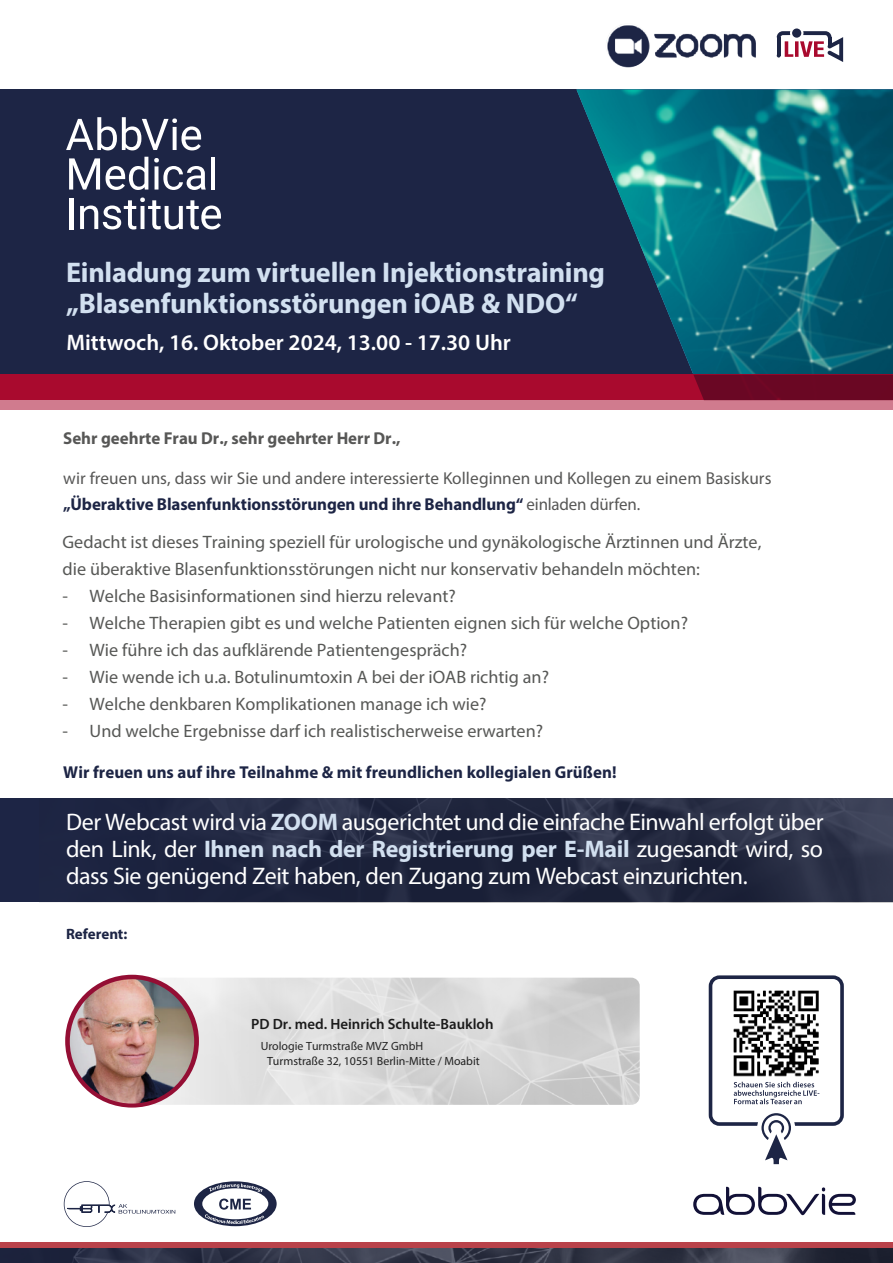
<style>
.page{position:relative;width:893px;height:1263px;background:#fff}
.page>*{position:absolute;margin:0;border:0;box-sizing:border-box;transform-origin:0 0}
.t1{font:700 28.5px/30.9px "Myriad Pro";letter-spacing:-.01em;color:#d2e0f0}
.t2{font:24px/26.7px "Myriad Pro";letter-spacing:-.02em;color:#fff;text-align:justify}
.t3{font:600 22.5px "Myriad Pro";color:#fff}
.t4{font:18px/27px "Myriad Pro";color:#575856}
.t5{font:17.25px/25.5px "Myriad Pro";color:#575756}
.t6{font:700 17.25px "Myriad Pro";letter-spacing:.005em;color:#1d2545}
.t7{font:700 17.25px "Myriad Pro";color:#575756}
.t8{font:700 15px "Myriad Pro";letter-spacing:-.005em;color:#1d2545}
.t9{font:600 14.85px "Myriad Pro";color:#1b1b1b}
.t10{font:11.85px "Myriad Pro";color:#212121}
.t11{font:11.85px "Myriad Pro";color:#252525}
.s1{font-weight:700;color:#1d2545}
.s2{font-weight:700;color:#d2e0f0}
</style>
<div class="page">
<div style="left:0;top:1242px;width:893px;height:17px;background:#b9424a"></div>
<div style="left:0;top:90px;width:893px;height:297px;background:#1d2545"></div>
<img style="left:0;top:1248px;width:893px;height:15px">
<svg style="left:66px;top:117px;width:135px;height:33px"></svg>
<svg style="left:69px;top:158px;width:31px;height:32px"></svg>
<svg style="left:106px;top:157px;width:42px;height:33px"></svg>
<svg style="left:154px;top:158px;width:52px;height:32px"></svg>
<hr style="left:211px;top:157px;width:4px;height:33px;background:#fff">
<div style="left:69px;top:198px;width:5px;height:31px;background:#fff"></div>
<svg style="left:80px;top:197px;width:141px;height:32px"></svg>
<img style="left:576px;top:90px;width:317px;height:285px">
<div style="left:0;top:798px;width:893px;height:104px;background:#1d2545"></div>
<img style="left:208px;top:798px;width:685px;height:104px">
<img style="left:654px;top:33px;width:102px;height:25px">
<img style="left:606px;top:23px;width:44px;height:45px;border-radius:22px">
<svg style="left:792px;top:28px;width:9px;height:10px"></svg>
<svg style="left:777px;top:31px;width:66px;height:31px"></svg>
<svg style="left:734px;top:1082px;width:85px;height:22px"></svg>
<div style="left:709px;top:975px;width:135px;height:151px;border:4px solid #1d2545;border-radius:9px"></div>
<div style="left:757px;top:1109px;width:38px;height:38px;background:#fff;border-radius:50%"></div>
<svg style="left:761px;top:1113px;width:30px;height:51px"></svg>
<img style="left:722px;top:978px;width:109px;height:99px">
<svg style="left:0;top:375px;width:893px;height:25px;background:#9b092b"></svg>
<div style="left:0;top:400px;width:893px;height:10px;background:#d07b8e"></div>
<div style="left:194px;top:1181px;width:83px;height:45px;background:#1d2545;border-radius:50%"></div>
<div style="left:202px;top:1188px;width:66px;height:31px;background:#fff;border-radius:50%"></div>
<svg style="left:209px;top:1183px;width:54px;height:9px"></svg>
<svg style="left:205px;top:1198px;width:59px;height:26px"></svg>
<svg style="left:64px;top:1181px;width:111px;height:46px"></svg>
<svg style="left:693px;top:1187px;width:163px;height:28px"></svg>
<img style="left:150px;top:978px;width:490px;height:127px">
<svg style="left:68px;top:977px;width:128px;height:128px"></svg>
<div style="left:65px;top:975px;width:134px;height:132px;border:5px solid #940e34;border-radius:50%"></div>
<img style="left:70px;top:979px;width:124px;height:124px;border-radius:62px">
<h1 class="t1" style="left:66px;top:256px;width:541px">Einladung zum virtuellen Injektionstraining „Blasenfunktionsstörungen iOAB &amp; NDO“</h1>
<p class="t3" style="left:67px;top:328px;width:446px">Mittwoch, 16. Oktober 2024, 13.00 - 17.30 Uhr</p>
<p class="t7" style="left:63px;top:426px;width:339px">Sehr geehrte Frau Dr., sehr geehrter Herr Dr.,</p>
<p class="t5" style="left:63px;top:465px;width:710px">wir freuen uns, dass wir Sie und andere interessierte Kolleginnen und Kollegen zu einem Basiskurs <span class="s1">„Überaktive Blasenfunktionsstörungen und ihre Behandlung“</span> einladen dürfen.</p>
<p class="t4" style="left:63px;top:528px;width:700px">Gedacht ist dieses Training speziell für urologische und gynäkologische Ärztinnen und Ärzte, die überaktive Blasenfunktionsstörungen nicht nur konservativ behandeln möchten:</p>
<p class="t4" style="left:63px;top:582px;width:395px">- Welche Basisinformationen sind hierzu relevant?</p>
<p class="t4" style="left:63px;top:609px;width:627px">- Welche Therapien gibt es und welche Patienten eignen sich für welche Option?</p>
<p class="t4" style="left:63px;top:636px;width:406px">- Wie führe ich das aufklärende Patientengespräch?</p>
<p class="t4" style="left:63px;top:663px;width:488px">- Wie wende ich u.a. Botulinumtoxin A bei der iOAB richtig an?</p>
<p class="t4" style="left:63px;top:690px;width:425px">- Welche denkbaren Komplikationen manage ich wie?</p>
<p class="t4" style="left:63px;top:717px;width:482px">- Und welche Ergebnisse darf ich realistischerweise erwarten?</p>
<p class="t6" style="left:63px;top:761px;width:555px">Wir freuen uns auf ihre Teilnahme &amp; mit freundlichen kollegialen Grüßen!</p>
<h2 class="t2" style="left:66px;top:809px;width:759px">Der Webcast wird via <span class="s2">ZOOM</span> ausgerichtet und die einfache Einwahl erfolgt über den Link, der <span class="s2">Ihnen nach der Registrierung per E-Mail</span> zugesandt wird, so dass Sie genügend Zeit haben, den Zugang zum Webcast einzurichten.</h2>
<p class="t8" style="left:66px;top:924px;width:63px">Referent:</p>
<p class="t9" style="left:251px;top:1014px;width:244px">PD Dr. med. Heinrich Schulte-Baukloh</p>
<p class="t11" style="left:261px;top:1038px;width:164px">Urologie Turmstraße MVZ GmbH</p>
<p class="t10" style="left:267px;top:1053px;width:214px">Turmstraße 32, 10551 Berlin-Mitte / Moabit</p>
</div>
